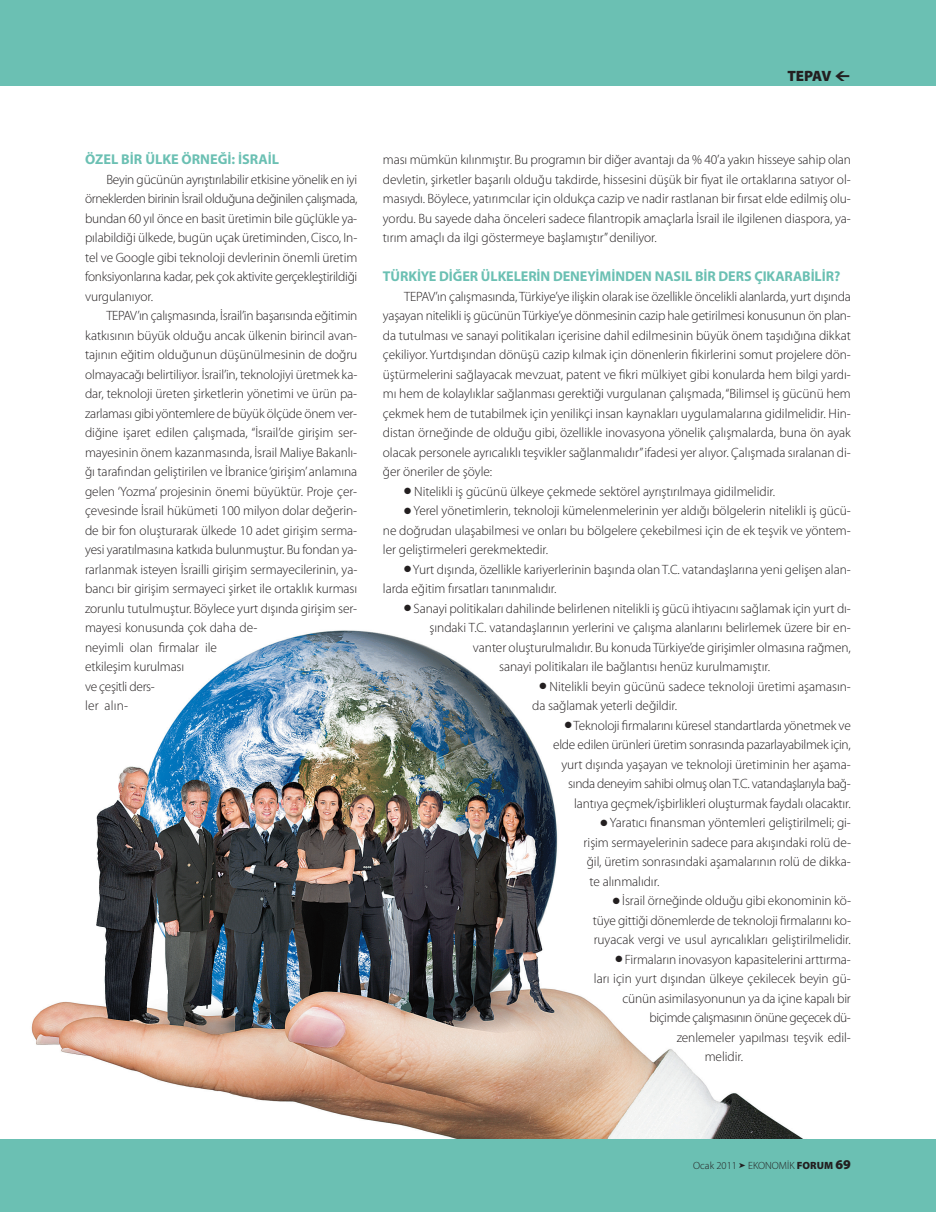
<style>
.page{position:relative;width:936px;height:1212px;background:#fff}
.page>*{position:absolute;margin:0;border:0;box-sizing:border-box;transform-origin:0 0}
.t1{font:900 15px "Myriad Pro";letter-spacing:-.03em;color:#231f20}
.t2{font:700 14.25px "Myriad Pro";letter-spacing:-.005em;color:#6bc0b3}
.t3{font:300 13.5px/19.5px "Myriad Pro";letter-spacing:-.005em;color:#231f20;text-align:justify}
.t4{font:300 13.5px "Myriad Pro";letter-spacing:-.03em;color:#231f20}
.t5{font:300 10.5px "Myriad Pro";color:#231f20}
.s1{font-weight:900}
.s2{font-weight:900;font-size:13.5px}
</style>
<div class="page">
<img style="left:0;top:630px;width:862px;height:510px">
<div style="left:0;top:0;width:935px;height:85px;background:#6bc0b3"></div>
<div style="left:0;top:1140px;width:935px;height:72px;background:#6bc0b3"></div>
<p class="t1" style="left:787px;top:67px;width:46px">TEPAV</p>
<p class="t2" style="left:85px;top:151px;width:195px">ÖZEL BİR ÜLKE ÖRNEĞİ: İSRAİL</p>
<p class="t3" style="left:85px;top:170px;width:274px;text-indent:21px">Beyin gücünün ayrıştırılabilir etkisine yönelik en iyi örneklerden birinin İsrail olduğuna değinilen çalışmada, bundan 60 yıl önce en basit üretimin bile güçlükle ya&shy;pılabildiği ülkede, bugün uçak üretiminden, Cisco, In&shy;tel ve Google gibi teknoloji devlerinin önemli üretim fonksiyonlarına kadar, pek çok aktivite gerçekleştirildiği vurgulanıyor.</p>
<p class="t3" style="left:85px;top:307px;width:274px;text-align:left;text-indent:21px">TEPAV’ın çalışmasında, İsrail’in başarısında eğitimin katkısının büyük olduğu ancak ülkenin birincil avan&shy;tajının eğitim olduğunun düşünülmesinin de doğru olmayacağı belirtiliyor. İsrail’in, teknolojiyi üretmek ka&shy;dar, teknoloji üreten şirketlerin yönetimi ve ürün pa&shy;zarlaması gibi yöntemlere de büyük ölçüde önem ver&shy;diğine işaret edilen çalışmada, “İsrail’de girişim ser&shy;mayesinin önem kazanmasında, İsrail Maliye Bakanlı&shy;ğı tarafından geliştirilen ve İbranice ‘girişim’ anlamına gelen ‘Yozma’ projesinin önemi büyüktür. Proje çer&shy;çevesinde İsrail hükümeti 100 milyon dolar değerin&shy;de bir fon oluşturarak ülkede 10 adet girişim serma&shy;yesi yaratılmasına katkıda bulunmuştur. Bu fondan ya&shy;rarlanmak isteyen İsrailli girişim sermayecilerinin, ya&shy;bancı bir girişim sermayeci şirket ile ortaklık kurması zorunlu tutulmuştur. Böylece yurt dışında girişim ser&shy;mayesi konusunda çok daha de-<br>neyimli olan firmalar ile<br>etkileşim kurulması<br>ve çeşitli ders-<br>ler alın-</p>
<p class="t3" style="left:383px;top:151px;width:469px">ması mümkün kılınmıştır. Bu programın bir diğer avantajı da % 40’a yakın hisseye sahip olan devletin, şirketler başarılı olduğu takdirde, hissesini düşük bir fiyat ile ortaklarına satıyor ol&shy;masıydı. Böylece, yatırımcılar için oldukça cazip ve nadir rastlanan bir fırsat elde edilmiş olu&shy;yordu. Bu sayede daha önceleri sadece filantropik amaçlarla İsrail ile ilgilenen diaspora, ya&shy;tırım amaçlı da ilgi göstermeye başlamıştır” deniliyor.</p>
<p class="t2" style="left:383px;top:268px;width:459px">TÜRKİYE DİĞER ÜLKELERİN DENEYİMİNDEN NASIL BİR DERS ÇIKARABİLİR?</p>
<p class="t3" style="left:383px;top:287px;width:469px;text-indent:21px">TEPAV’ın çalışmasında, Türkiye’ye ilişkin olarak ise özellikle öncelikli alanlarda, yurt dışında yaşayan nitelikli iş gücünün Türkiye’ye dönmesinin cazip hale getirilmesi konusunun ön plan&shy;da tutulması ve sanayi politikaları içerisine dahil edilmesinin büyük önem taşıdığına dikkat çekiliyor. Yurtdışından dönüşü cazip kılmak için dönenlerin fikirlerini somut projelere dön&shy;üştürmelerini sağlayacak mevzuat, patent ve fikri mülkiyet gibi konularda hem bilgi yardı&shy;mı hem de kolaylıklar sağlanması gerektiği vurgulanan çalışmada, “Bilimsel iş gücünü hem çekmek hem de tutabilmek için yenilikçi insan kaynakları uygulamalarına gidilmelidir. Hin&shy;distan örneğinde de olduğu gibi, özellikle inovasyona yönelik çalışmalarda, buna ön ayak olacak personele ayrıcalıklı teşvikler sağlanmalıdır” ifadesi yer alıyor. Çalışmada sıralanan di&shy;ğer öneriler de şöyle:</p>
<p class="t3" style="left:404px;top:482px;width:372px">● Nitelikli iş gücünü ülkeye çekmede sektörel ayrıştırılmaya gidilmelidir.</p>
<p class="t3" style="left:383px;top:502px;width:469px;text-indent:21px">● Yerel yönetimlerin, teknoloji kümelenmelerinin yer aldığı bölgelerin nitelikli iş gücü&shy;ne doğrudan ulaşabilmesi ve onları bu bölgelere çekebilmesi için de ek teşvik ve yöntem&shy;ler geliştirmeleri gerekmektedir.</p>
<p class="t3" style="left:383px;top:560px;width:469px;text-indent:21px">● Yurt dışında, özellikle kariyerlerinin başında olan T.C. vatandaşlarına yeni gelişen alan&shy;larda eğitim fırsatları tanınmalıdır.</p>
<p class="t3" style="left:404px;top:599px;width:448px">● Sanayi politikaları dahilinde belirlenen nitelikli iş gücü ihtiyacını sağlamak için yurt dı-</p>
<p class="t3" style="left:429px;top:619px;width:422px">şındaki T.C. vatandaşlarının yerlerini ve çalışma alanlarını belirlemek üzere bir en-</p>
<p class="t3" style="left:473px;top:638px;width:379px">vanter oluşturulmalıdır. Bu konuda Türkiye’de girişimler olmasına rağmen,</p>
<p class="t3" style="left:499px;top:658px;width:272px">sanayi politikaları ile bağlantısı henüz kurulmamıştır.</p>
<p class="t3" style="left:532px;top:677px;width:320px;text-indent:7px">● Nitelikli beyin gücünü sadece teknoloji üretimi aşamasın&shy;da sağlamak yeterli değildir.</p>
<p class="t3" style="left:553px;top:716px;width:299px;text-align:right">● Teknoloji firmalarını küresel standartlarda yönetmek ve elde edilen ürünleri üretim sonrasında pazarlayabilmek için, yurt dışında yaşayan ve teknoloji üretiminin her aşama&shy;sında deneyim sahibi olmuş olan T.C. vatandaşlarıyla bağ&shy;lantıya geçmek/işbirlikleri oluşturmak faydalı olacaktır.</p>
<p class="t3" style="left:600px;top:814px;width:252px">● Yaratıcı finansman yöntemleri geliştirilmeli; gi-</p>
<p class="t3" style="left:583px;top:833px;width:269px">rişim sermayelerinin sadece para akışındaki rolü de-</p>
<p class="t3" style="left:587px;top:853px;width:265px">ğil, üretim sonrasındaki aşamalarının rolü de dikka-</p>
<p class="t3" style="left:589px;top:872px;width:71px">te alınmalıdır.</p>
<p class="t3" style="left:593px;top:892px;width:259px;text-indent:20px">● İsrail örneğinde olduğu gibi ekonominin kö&shy;tüye gittiği dönemlerde de teknoloji firmalarını ko&shy;ruyacak vergi ve usul ayrıcalıkları geliştirilmelidir.</p>
<p class="t3" style="left:615px;top:950px;width:237px">● Firmaların inovasyon kapasitelerini arttırma-</p>
<p class="t3" style="left:594px;top:970px;width:258px">ları için yurt dışından ülkeye çekilecek beyin gü-</p>
<p class="t3" style="left:622px;top:989px;width:230px">cünün asimilasyonunun ya da içine kapalı bir</p>
<p class="t4" style="left:649px;top:1012px;width:203px">biçimde çalışmasının önüne geçecek dü-</p>
<p class="t3" style="left:676px;top:1028px;width:176px">zenlemeler yapılması teşvik edil-</p>
<p class="t3" style="left:704px;top:1048px;width:40px">melidir.</p>
<p class="t5" style="left:693px;top:1161px;width:159px">Ocak 2011 EKONOMİK <span class="s1">FORUM</span> <span class="s2">69</span></p>
</div>
